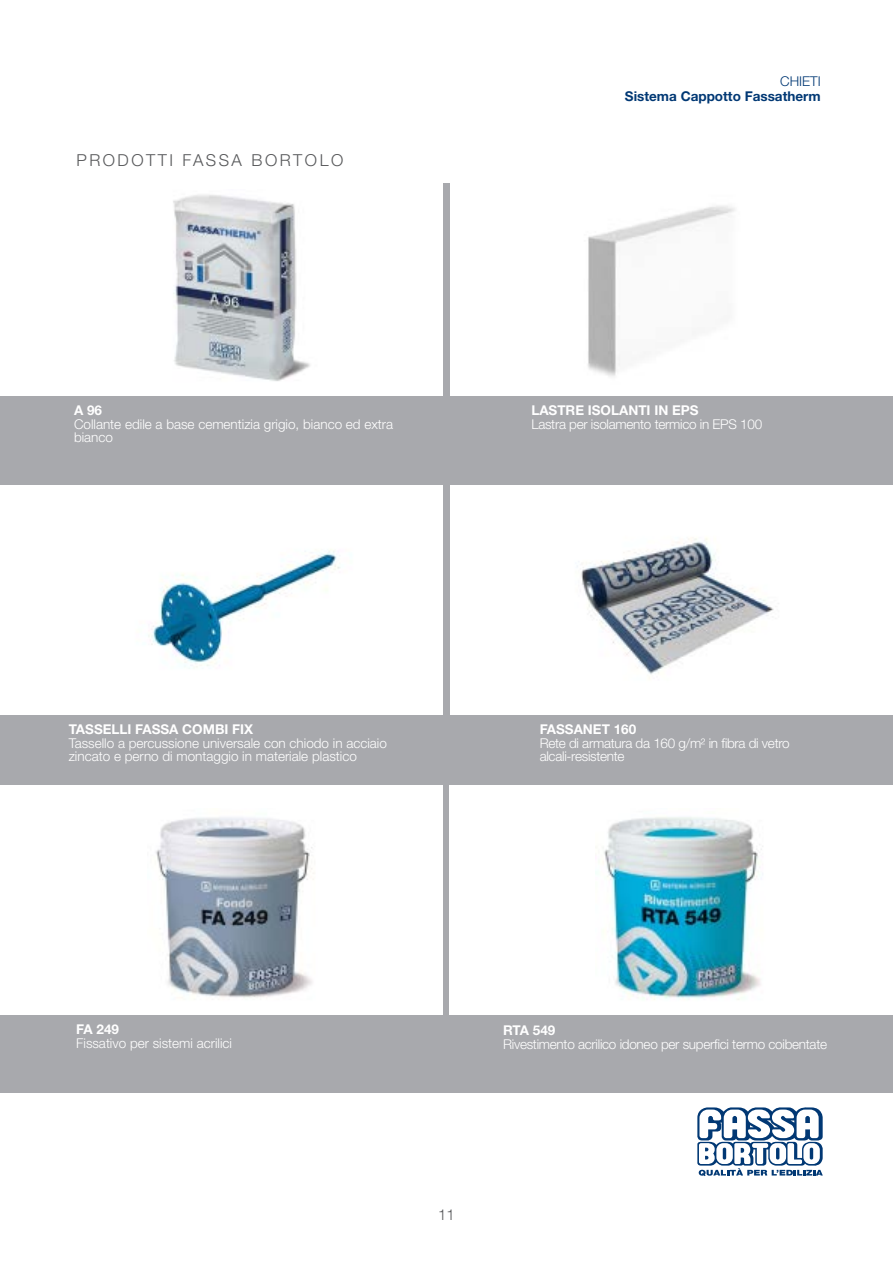
<style>
.page{position:relative;width:893px;height:1263px;background:#fff}
.page>*{position:absolute;margin:0;border:0;box-sizing:border-box;transform-origin:0 0}
.t1{font:300 16.5px "Helvetica Neue LT Std";letter-spacing:.15em;color:#57585a}
.t2{font:300 15px "Helvetica Neue LT Std";color:#57585a}
.Titolo_Sinistra{font:300 13.5px/13.5px "Helvetica Neue LT Std";color:#fff}
.Titolo_Sinistra-2{font:300 13.5px/13.5px "Helvetica Neue LT Std";letter-spacing:-.02em;color:#fff}
.Titolo_Sinistra-3{font:700 13.5px "Helvetica Neue LT Std";color:#fff}
.t3{font:700 13.5px "Helvetica Neue LT Std";color:#013874}
.t4{font:300 13.5px "Helvetica Neue LT Std";color:#013874}
</style>
<div class="page">
<svg style="left:697px;top:1107px;width:126px;height:69px"></svg>
<div style="left:0;top:183px;width:893px;height:302px;background:#a8a9ad"></div>
<div style="left:0;top:166px;width:442px;height:230px;background:#fff"></div>
<img style="left:173px;top:195px;width:137px;height:186px">
<div style="left:451px;top:166px;width:442px;height:230px;background:#fff"></div>
<img style="left:588px;top:206px;width:147px;height:171px">
<div style="left:0;top:481px;width:893px;height:323px;background:#a8a9ad"></div>
<div style="left:0;top:485px;width:442px;height:230px;background:#fff"></div>
<img style="left:148px;top:549px;width:192px;height:120px">
<div style="left:451px;top:485px;width:442px;height:230px;background:#fff"></div>
<img style="left:577px;top:537px;width:197px;height:142px">
<div style="left:0;top:785px;width:893px;height:307px;background:#a8a9ad"></div>
<div style="left:0;top:785px;width:442px;height:229px;background:#fff"></div>
<img style="left:155px;top:817px;width:159px;height:181px">
<div style="left:449px;top:785px;width:444px;height:229px;background:#fff"></div>
<img style="left:595px;top:817px;width:168px;height:183px">
<p class="t1" style="left:77px;top:150px;width:268px">PRODOTTI FASSA BORTOLO</p>
<p class="Titolo_Sinistra-3" style="left:74px;top:402px;width:30px">A 96</p>
<p class="Titolo_Sinistra" style="left:74px;top:417px;width:321px">Collante edile a base cementizia grigio, bianco ed extra bianco</p>
<p class="t4" style="left:780px;top:73px;width:42px">CHIETI</p>
<p class="t3" style="left:625px;top:88px;width:197px">Sistema Cappotto Fassatherm</p>
<p class="Titolo_Sinistra-3" style="left:531px;top:402px;width:169px">LASTRE ISOLANTI IN EPS</p>
<p class="Titolo_Sinistra-2" style="left:531px;top:417px;width:232px">Lastra per isolamento termico in EPS 100</p>
<p class="Titolo_Sinistra-3" style="left:69px;top:721px;width:186px">TASSELLI FASSA COMBI FIX</p>
<p class="Titolo_Sinistra" style="left:69px;top:736px;width:320px">Tassello a percussione universale con chiodo in acciaio zincato e perno di montaggio in materiale plastico</p>
<p class="Titolo_Sinistra-3" style="left:540px;top:721px;width:98px">FASSANET 160</p>
<p class="Titolo_Sinistra-2" style="left:540px;top:736px;width:251px">Rete di armatura da 160 g/m² in fibra di vetro alcali-resistente</p>
<p class="Titolo_Sinistra-3" style="left:76px;top:1021px;width:44px">FA 249</p>
<p class="Titolo_Sinistra" style="left:76px;top:1036px;width:157px">Fissativo per sistemi acrilici</p>
<p class="Titolo_Sinistra-3" style="left:503px;top:1022px;width:54px">RTA 549</p>
<p class="Titolo_Sinistra-2" style="left:503px;top:1037px;width:325px">Rivestimento acrilico idoneo per superfici termo coibentate</p>
<p class="t2" style="left:438px;top:1205px;width:18px">11</p>
</div>
